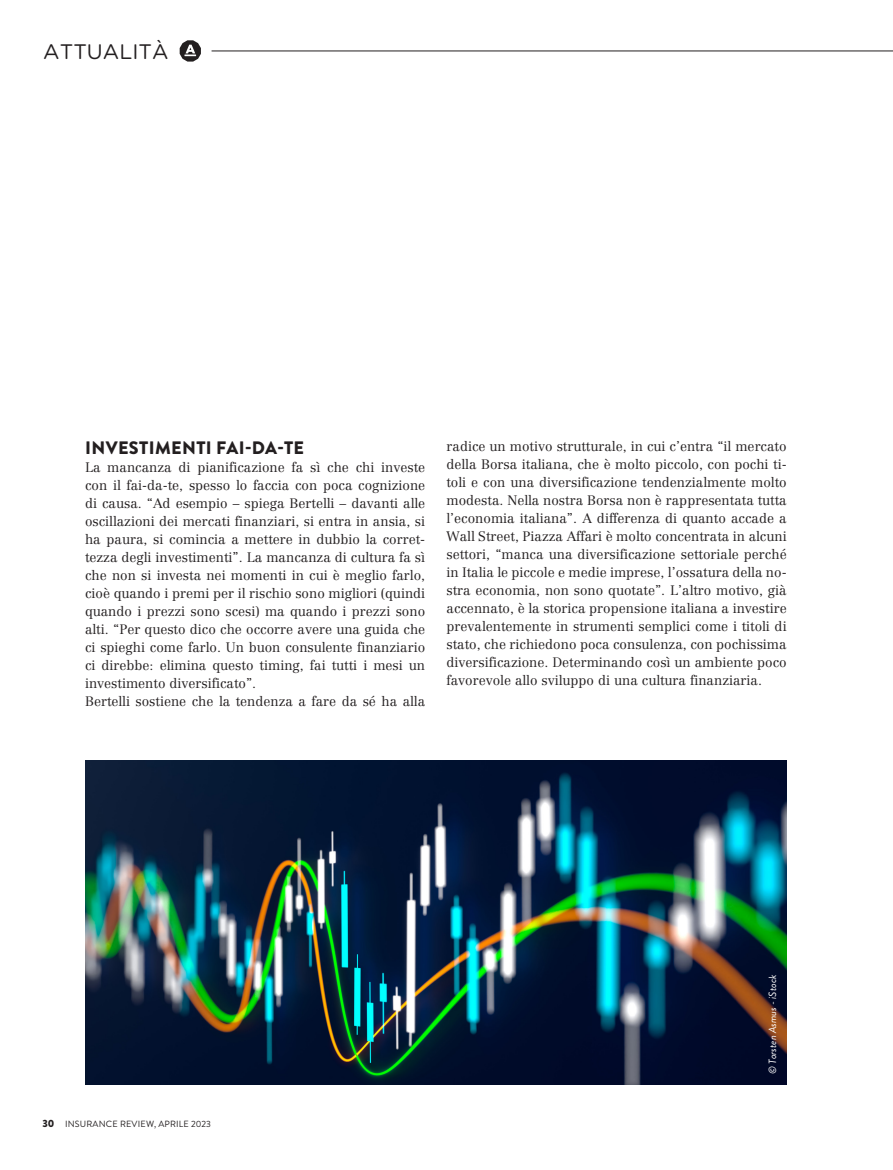
<style>
.page{position:relative;width:893px;height:1170px;background:#fff}
.page>*{position:absolute;margin:0;border:0;box-sizing:border-box;transform-origin:0 0}
.t1{font:21px "Gotham Rounded";color:#231f20}
.t2{font:900 18px "Brandon Grotesque";letter-spacing:.02em;color:#231f20}
.t3{font:300 13.5px/18px "Centennial LT Std";color:#231f20;text-align:justify}
.t4{font:italic 10.5px "Brandon Grotesque";color:#fff}
.t5{font:9px "Brandon Grotesque";letter-spacing:.02em;color:#231f20}
.s1{font-weight:900;font-size:10.5px}
</style>
<div class="page">
<svg style="left:180px;top:40px;width:21px;height:22px"></svg>
<hr style="left:212px;top:51px;width:681px;height:1px;background:#231f20">
<img style="left:85px;top:760px;width:702px;height:324px">
<p class="t1" style="left:43px;top:37px;width:127px">ATTUALITÀ</p>
<p class="t2" style="left:85px;top:435px;width:220px">INVESTIMENTI FAI-DA-TE</p>
<p class="t3" style="left:85px;top:458px;width:342px">La mancanza di pianificazione fa sì che chi investe con il fai-da-te, spesso lo faccia con poca cognizione di causa. “Ad esempio – spiega Bertelli – davanti alle oscillazioni dei mercati finanziari, si entra in ansia, si ha paura, si comincia a mettere in dubbio la corret&shy;tezza degli investimenti”. La mancanza di cultura fa sì che non si investa nei momenti in cui è meglio farlo, cioè quando i premi per il rischio sono migliori (quindi quando i prezzi sono scesi) ma quando i prezzi sono alti. “Per questo dico che occorre avere una guida che ci spieghi come farlo. Un buon consulente finanziario ci direbbe: elimina questo timing, fai tutti i mesi un investimento diversificato”.</p>
<p class="t3" style="left:85px;top:692px;width:342px">Bertelli sostiene che la tendenza a fare da sé ha alla</p>
<p class="t3" style="left:446px;top:437px;width:342px">radice un motivo strutturale, in cui c’entra “il mercato della Borsa italiana, che è molto piccolo, con pochi ti&shy;toli e con una diversificazione tendenzialmente molto modesta. Nella nostra Borsa non è rappresentata tutta l’economia italiana”. A differenza di quanto accade a Wall Street, Piazza Affari è molto concentrata in alcuni settori, “manca una diversificazione settoriale perché in Italia le piccole e medie imprese, l’ossatura della no&shy;stra economia, non sono quotate”. L’altro motivo, già accennato, è la storica propensione italiana a investire prevalentemente in strumenti semplici come i titoli di stato, che richiedono poca consulenza, con pochissima diversificazione. Determinando così un ambiente poco favorevole allo sviluppo di una cultura finanziaria.</p>
<p class="t5" style="left:43px;top:1117px;width:170px"><span class="s1">30</span> INSURANCE REVIEW, APRILE 2023</p>
<p class="t4" style="left:765px;top:1074px;width:101px;rotate:-90deg">© Torsten Asmus - iStock</p>
</div>
